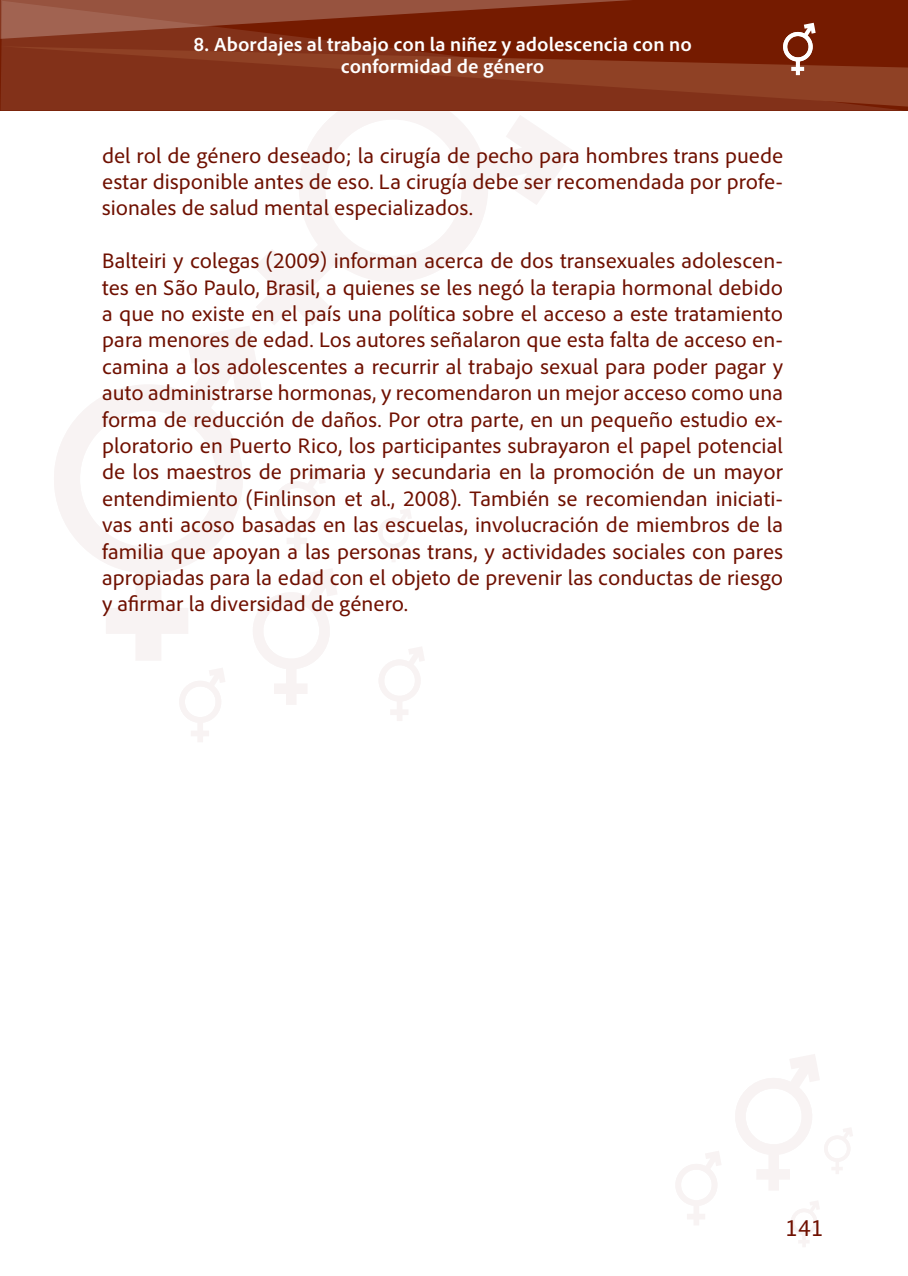
<style>
.page{position:relative;width:908px;height:1276px;background:#fff}
.page>*{position:absolute;margin:0;border:0;box-sizing:border-box;transform-origin:0 0}
.t1{font:24px "Adobe Clean";color:#6f1000}
.t2{font:22px/26.4px "Adobe Clean";color:#6f1000;text-align:justify}
.t3{font:700 20px/22px "Adobe Clean";color:#fff;text-align:center}
</style>
<div class="page">
<svg style="left:676px;top:1151px;width:45px;height:74px"></svg>
<svg style="left:791px;top:1201px;width:28px;height:46px"></svg>
<svg style="left:106px;top:586px;width:82px;height:74px;fill:#f8f3f3"></svg>
<svg style="left:54px;top:326px;width:207px;height:260px"></svg>
<svg style="left:247px;top:568px;width:90px;height:137px"></svg>
<svg style="left:274px;top:467px;width:51px;height:84px"></svg>
<svg style="left:379px;top:509px;width:32px;height:53px"></svg>
<svg style="left:179px;top:668px;width:46px;height:74px"></svg>
<svg style="left:735px;top:1054px;width:117px;height:136px"></svg>
<svg style="left:379px;top:647px;width:45px;height:74px"></svg>
<svg style="left:255px;top:250px;width:75px;height:75px;fill:#f8f3f3"></svg>
<svg style="left:291px;top:111px;width:282px;height:179px"></svg>
<svg style="left:1px;top:107px;width:903px;height:4px;background:#802d15"></svg>
<svg style="left:0;top:46px;width:907px;height:61px;background:#85341b"></svg>
<svg style="left:1px;top:0;width:906px;height:75px;background:#833118"></svg>
<p class="t3" style="left:193px;top:33px;width:499px">8. Abordajes al trabajo con la niñez y adolescencia con no conformidad de género</p>
<p class="t2" style="left:102px;top:142px;width:682px">del rol de género deseado; la cirugía de pecho para hombres trans puede estar disponible antes de eso. La cirugía debe ser recomendada por profe&shy;sionales de salud mental especializados.</p>
<p class="t2" style="left:102px;top:247px;width:682px">Balteiri y colegas (2009) informan acerca de dos transexuales adolescen&shy;tes en São Paulo, Brasil, a quienes se les negó la terapia hormonal debido a que no existe en el país una política sobre el acceso a este tratamiento para menores de edad. Los autores señalaron que esta falta de acceso en&shy;camina a los adolescentes a recurrir al trabajo sexual para poder pagar y auto administrarse hormonas, y recomendaron un mejor acceso como una forma de reducción de daños. Por otra parte, en un pequeño estudio ex&shy;ploratorio en Puerto Rico, los participantes subrayaron el papel potencial de los maestros de primaria y secundaria en la promoción de un mayor entendimiento (Finlinson et al., 2008). También se recomiendan iniciati&shy;vas anti acoso basadas en las escuelas, involucración de miembros de la familia que apoyan a las personas trans, y actividades sociales con pares apropiadas para la edad con el objeto de prevenir las conductas de riesgo y afirmar la diversidad de género.</p>
<p class="t1" style="left:785px;top:1214px;width:40px">141</p>
</div>
